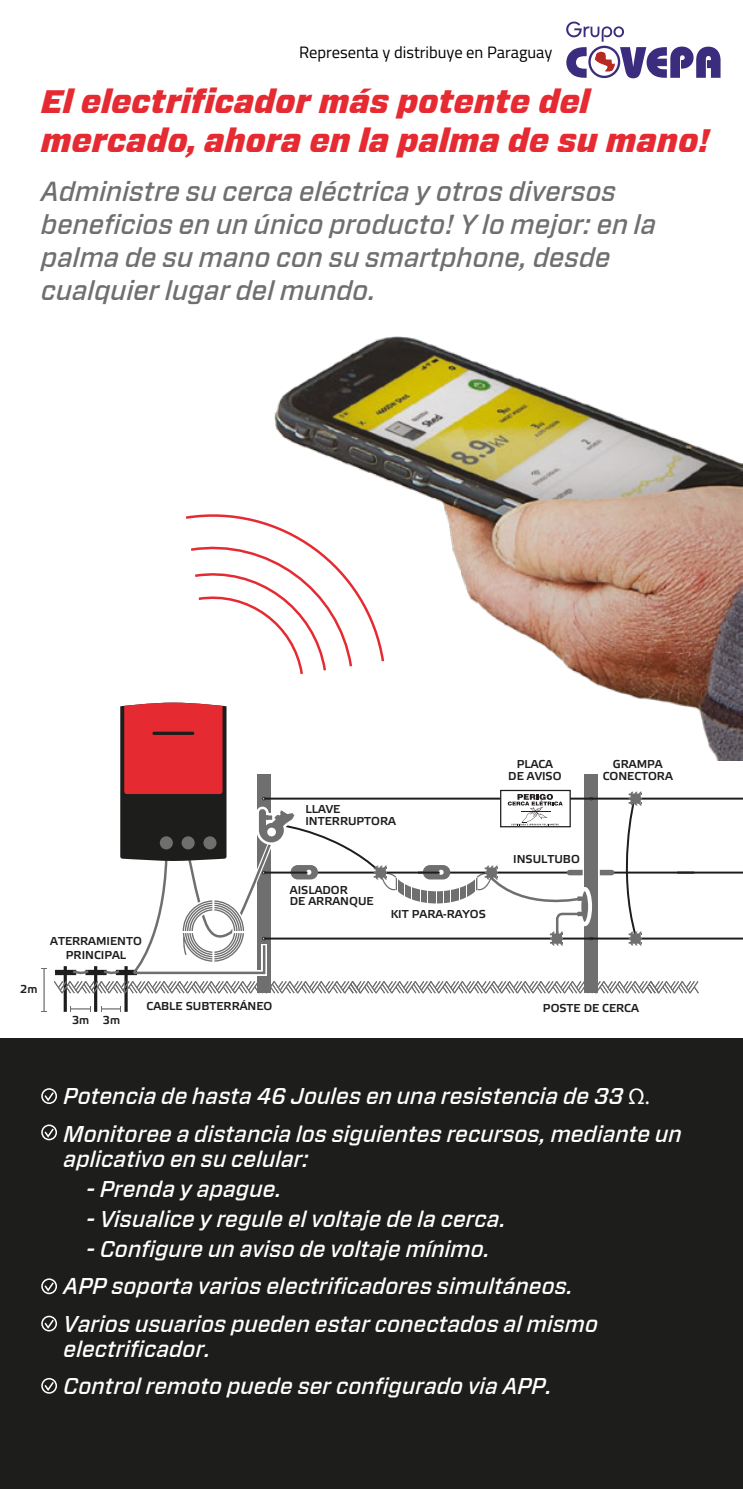
<style>
.page{position:relative;width:743px;height:1489px;background:#fff}
.page>*{position:absolute;margin:0;border:0;box-sizing:border-box;transform-origin:0 0}
.t1{font:italic 900 32.5px/39px "Forza";color:#e62a32}
.t2{font:italic 500 27.5px/33px "Forza";color:#706f6f}
.t3{font:italic 500 22.75px/37.5px "Forza";color:#fff}
.t4{font:16.5px "Titillium";color:#000}
.t5{font:500 11.5px/11.5px "Etelka";color:#1d1d1b;text-align:center}
.s1{font-family:"Myriad Pro";font-weight:400;font-style:normal}
</style>
<div class="page">
<div style="left:0;top:1038px;width:743px;height:450px;background:#1d1d1b"></div>
<img style="left:275px;top:336px;width:468px;height:424px">
<svg style="left:41px;top:1088px;width:16px;height:15px"></svg>
<svg style="left:41px;top:1124px;width:16px;height:16px"></svg>
<svg style="left:41px;top:1315px;width:16px;height:16px"></svg>
<svg style="left:41px;top:1377px;width:16px;height:16px"></svg>
<svg style="left:41px;top:1278px;width:16px;height:16px"></svg>
<hr style="left:264px;top:797px;width:479px;height:2px;background:#1d1d1b">
<hr style="left:264px;top:937px;width:479px;height:2px;background:#1d1d1b">
<hr style="left:604px;top:871px;width:139px;height:2px;background:#1d1d1b">
<hr style="left:43px;top:968px;width:2px;height:43px;background:#706f6f">
<svg style="left:54px;top:503px;width:645px;height:508px"></svg>
<svg style="left:566px;top:22px;width:154px;height:56px"></svg>
<p class="t4" style="left:299px;top:40px;width:255px">Representa y distribuye en Paraguay</p>
<h1 class="t1" style="left:41px;top:82px;width:671px">El electrificador más potente del mercado, ahora en la palma de su mano!</h1>
<p class="t2" style="left:41px;top:175px;width:616px">Administre su cerca eléctrica y otros diversos beneficios en un único producto! Y lo mejor: en la palma de su mano con su smartphone, desde cualquier lugar del mundo.</p>
<p class="t5" style="left:20px;top:983px;width:19px">2m</p>
<p class="t5" style="left:50px;top:934px;width:93px;line-height:13.8px">ATERRAMIENTO<br>PRINCIPAL</p>
<p class="t5" style="left:305px;top:803px;width:92px;text-align:left">LLAVE<br>INTERRUPTORA</p>
<p class="t5" style="left:290px;top:884px;width:85px;text-align:left">AISLADOR<br>DE ARRANQUE</p>
<p class="t5" style="left:391px;top:908px;width:97px">KIT PARA-RAYOS</p>
<p class="t5" style="left:508px;top:759px;width:55px">PLACA<br>DE AVISO</p>
<p class="t5" style="left:603px;top:759px;width:71px">GRAMPA<br>CONECTORA</p>
<p class="t5" style="left:513px;top:853px;width:68px">INSULTUBO</p>
<p class="t5" style="left:72px;top:1014px;width:50px">3m 3m</p>
<p class="t5" style="left:147px;top:1000px;width:127px">CABLE SUBTERRÁNEO</p>
<p class="t5" style="left:543px;top:1002px;width:97px">POSTE DE CERCA</p>
<p class="t3" style="left:64px;top:1077px;width:620px">Potencia de hasta 46 Joules en una resistencia de 33 <span class="s1">Ω.<br></span>Monitoree a distancia los siguientes recursos, mediante un</p>
<p class="t3" style="left:64px;top:1139px;width:246px">aplicativo en su celular:</p>
<p class="t3" style="left:86px;top:1169px;width:197px">- Prenda y apague.</p>
<p class="t3" style="left:86px;top:1199px;width:421px">- Visualice y regule el voltaje de la cerca.</p>
<p class="t3" style="left:64px;top:1229px;width:536px;text-indent:22px">- Configure un aviso de voltaje mínimo.<br>APP soporta varios electrificadores simultáneos.<br>Varios usuarios pueden estar conectados al mismo</p>
<p class="t3" style="left:64px;top:1329px;width:490px">electrificador.<br>Control remoto puede ser configurado via APP.</p>
</div>
